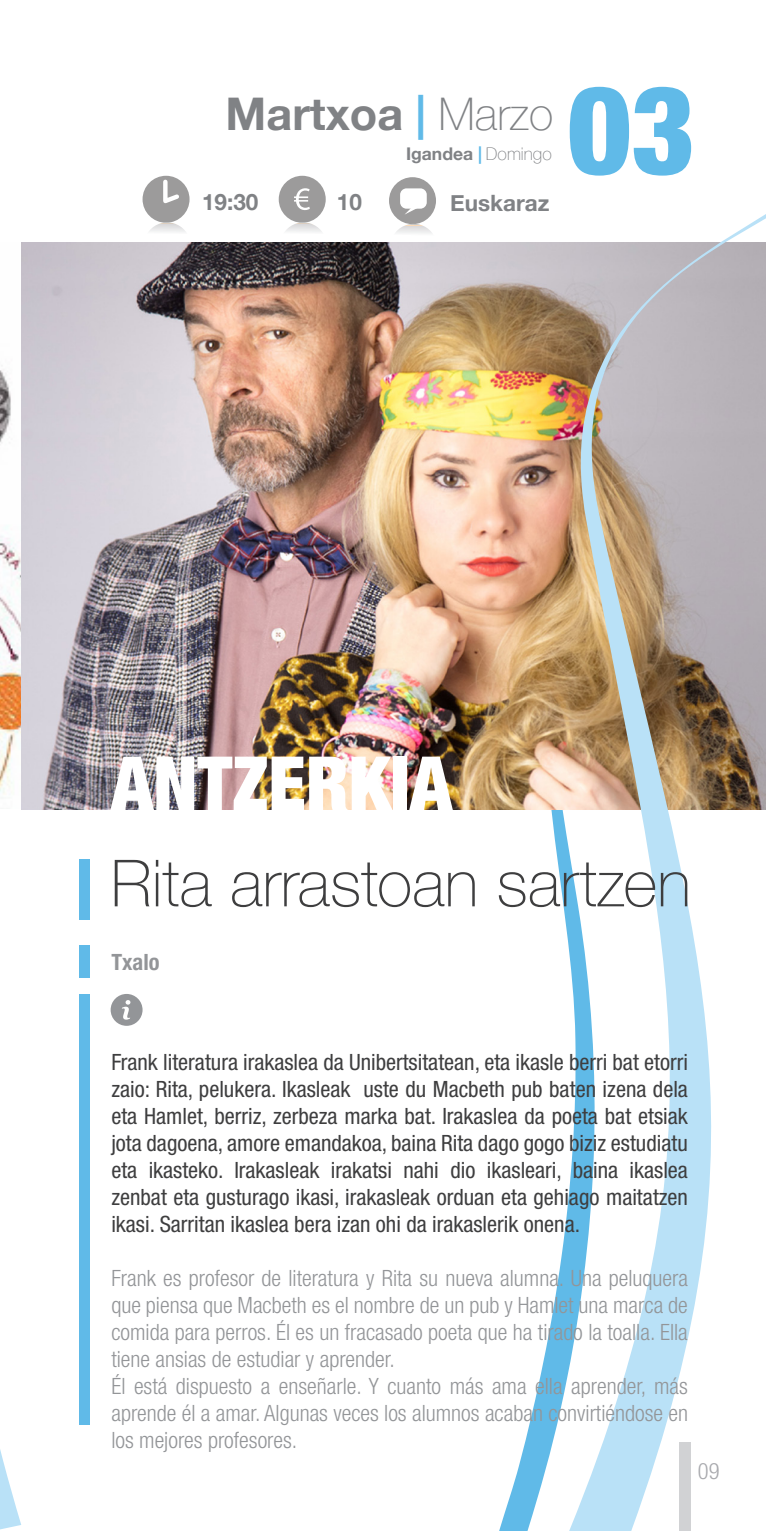
<style>
.page{position:relative;width:766px;height:1531px;background:#fff}
.page>*{position:absolute;margin:0;border:0;box-sizing:border-box;transform-origin:0 0}
.t1{font:900 condensed 123px "Helvetica Neue";color:#60bae8}
.t2{font:900 condensed 75px "Helvetica Neue";color:#fff}
.t3{font:100 65px "Helvetica Neue";color:#3e3e3f}
.t4{font:700 45px "Helvetica Neue";color:#808285}
.t5{font:condensed 22.5px/27px "Helvetica Neue";color:#3e3e3f;text-align:justify}
.t6{font:300 condensed 22.5px/27px "Helvetica Neue";color:#939598}
.t7{font:700 22.5px "Helvetica Neue";color:#808285}
.t8{font:700 condensed 22.5px "Helvetica Neue";color:#939598}
.t9{font:300 condensed 22.5px "Helvetica Neue";color:#a8a9ad}
.t10{font:700 17.5px "Helvetica Neue";color:#808285}
.s1{color:#60bae8}
.s2{font-weight:100}
</style>
<div class="page">
<svg style="left:0;top:370px;width:21px;height:1160px"></svg>
<svg style="left:499px;top:1378px;width:41px;height:153px"></svg>
<img style="left:21px;top:243px;width:519px;height:567px">
<svg style="left:540px;top:215px;width:225px;height:1316px"></svg>
<div style="left:79px;top:860px;width:11px;height:60px;background:#60bae8"></div>
<div style="left:80px;top:994px;width:10px;height:430px;background:#60bae8"></div>
<svg style="left:111px;top:994px;width:31px;height:32px"></svg>
<div style="left:79px;top:946px;width:11px;height:32px;background:#60bae8"></div>
<div style="left:679px;top:1442px;width:11px;height:89px;background:#d1d2d4"></div>
<div style="left:142px;top:176px;width:47px;height:47px;background:#9c9b9b;border-radius:50%"></div>
<svg style="left:163px;top:177px;width:19px;height:27px"></svg>
<svg style="left:149px;top:222px;width:37px;height:10px"></svg>
<div style="left:389px;top:177px;width:47px;height:47px;background:#9c9b9b;border-radius:50%"></div>
<svg style="left:396px;top:224px;width:36px;height:10px"></svg>
<div style="left:400px;top:188px;width:26px;height:21px;background:#fff;border-radius:6px"></div>
<svg style="left:404px;top:208px;width:16px;height:7px"></svg>
<div style="left:279px;top:176px;width:46px;height:47px;background:#9c9b9b;border-radius:50%"></div>
<svg style="left:285px;top:222px;width:37px;height:10px"></svg>
<svg style="left:294px;top:188px;width:16px;height:22px"></svg>
<h3 class="t4" style="left:225px;top:78px;width:329px">Martxoa <span class="s1">|</span> <span class="s2">Marzo</span></h3>
<p class="t10" style="left:406px;top:140px;width:147px">Igandea <span class="s1">|</span> <span class="s2">Domingo</span></p>
<p class="t7" style="left:202px;top:184px;width:58px">19:30</p>
<p class="t7" style="left:337px;top:184px;width:27px">10</p>
<p class="t7" style="left:450px;top:185px;width:101px">Euskaraz</p>
<h1 class="t1" style="left:567px;top:54px;width:129px">03</h1>
<h2 class="t2" style="left:111px;top:737px;width:342px">ANTZERKIA</h2>
<h3 class="t3" style="left:111px;top:834px;width:581px">Rita arrastoan sartzen</h3>
<p class="t8" style="left:111px;top:948px;width:50px">Txalo</p>
<p class="t5" style="left:111px;top:1048px;width:578px">Frank literatura irakaslea da Unibertsitatean, eta ikasle berri bat etorri zaio: Rita, pelukera. Ikasleak uste du Macbeth pub baten izena dela eta Hamlet, berriz, zerbeza marka bat. Irakaslea da poeta bat etsiak jota dagoena, amore emandakoa, baina Rita dago gogo biziz estudiatu eta ikasteko. Irakasleak irakatsi nahi dio ikasleari, baina ikaslea zenbat eta gusturago ikasi, irakasleak orduan eta gehiago maitatzen ikasi. Sarritan ikaslea bera izan ohi da irakaslerik onena.</p>
<p class="t6" style="left:111px;top:1264px;width:578px">Frank es profesor de literatura y Rita su nueva alumna. Una peluquera que piensa que Macbeth es el nombre de un pub y Hamlet una marca de comida para perros. Él es un fracasado poeta que ha tirado la toalla. Ella tiene ansias de estudiar y aprender.<br>Él está dispuesto a enseñarle. Y cuanto más ama ella aprender, más aprende él a amar. Algunas veces los alumnos acaban convirtiéndose en los mejores profesores.</p>
<p class="t9" style="left:697px;top:1458px;width:23px">09</p>
</div>
